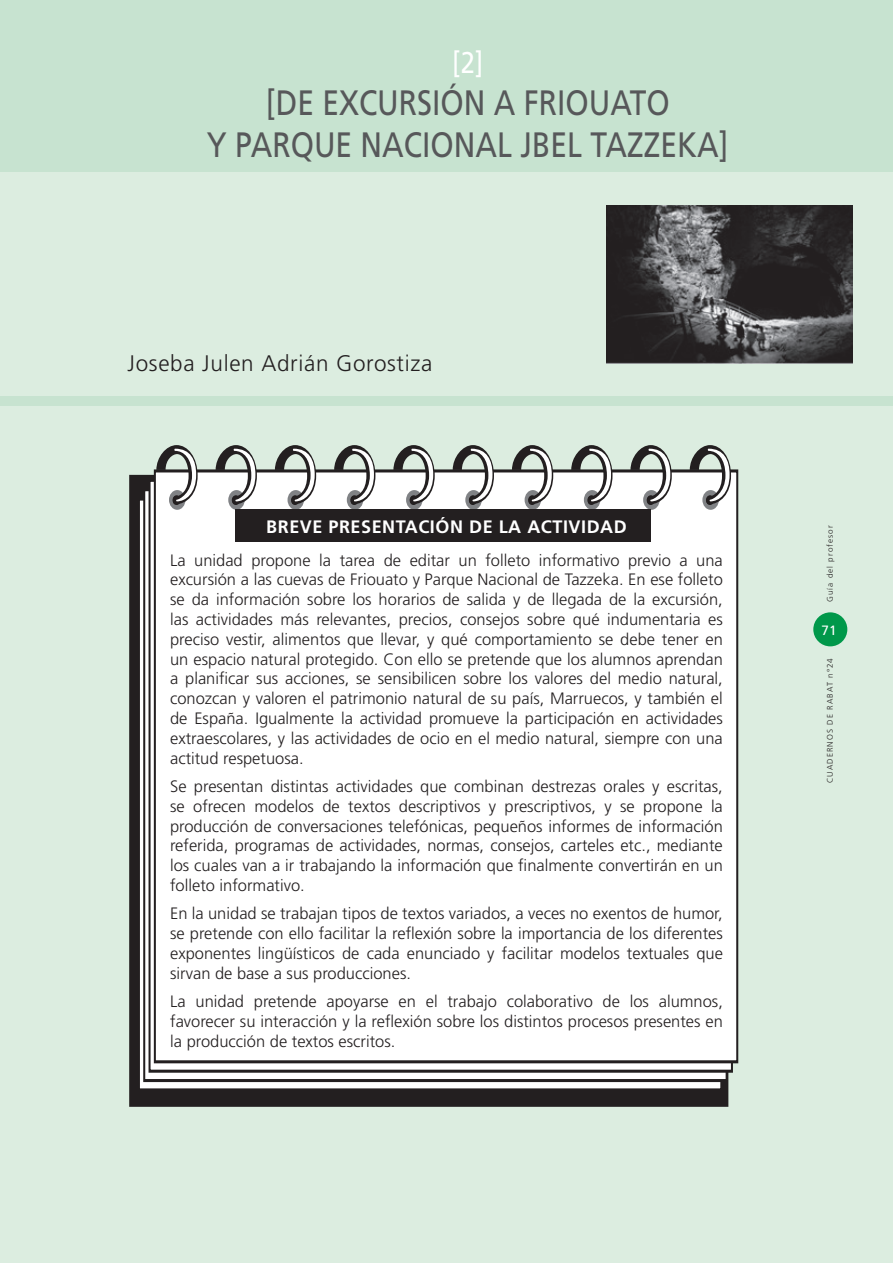
<style>
.page{position:relative;width:893px;height:1263px;background:#dcede0}
.page>*{position:absolute;margin:0;border:0;box-sizing:border-box;transform-origin:0 0}
.t1{font:35.25px/42.3px "Frutiger";color:#57585a;text-align:center;scale:.85 1}
.t2{font:30px "Frutiger";color:#fff;scale:.85 1}
.t3{font:300 22.5px "Frutiger";letter-spacing:.03em;color:#231f20}
.t4{font:700 18px "Frutiger";letter-spacing:.03em;color:#fff}
.t5{font:300 16.5px/19.8px "Frutiger";color:#231f20;text-align:justify}
.t6{font:13.5px "Frutiger";color:#fff}
.t7{font:300 8.1px "Frutiger";letter-spacing:.13em;color:#231f20}
</style>
<div class="page">
<svg style="left:130px;top:476px;width:597px;height:629px"></svg>
<div style="left:155px;top:471px;width:582px;height:591px;background:#fff"></div>
<svg style="left:169px;top:490px;width:16px;height:20px"></svg>
<svg style="left:156px;top:445px;width:42px;height:59px"></svg>
<svg style="left:228px;top:490px;width:17px;height:20px"></svg>
<svg style="left:216px;top:445px;width:41px;height:59px"></svg>
<svg style="left:288px;top:490px;width:16px;height:20px"></svg>
<svg style="left:275px;top:445px;width:41px;height:59px"></svg>
<svg style="left:347px;top:490px;width:16px;height:20px"></svg>
<svg style="left:334px;top:445px;width:41px;height:59px"></svg>
<svg style="left:406px;top:490px;width:16px;height:20px"></svg>
<svg style="left:393px;top:445px;width:42px;height:59px"></svg>
<svg style="left:465px;top:490px;width:17px;height:20px"></svg>
<svg style="left:453px;top:445px;width:41px;height:59px"></svg>
<svg style="left:525px;top:490px;width:16px;height:20px"></svg>
<svg style="left:512px;top:445px;width:41px;height:59px"></svg>
<svg style="left:584px;top:490px;width:16px;height:20px"></svg>
<svg style="left:571px;top:445px;width:41px;height:59px"></svg>
<svg style="left:643px;top:490px;width:17px;height:20px"></svg>
<svg style="left:630px;top:445px;width:42px;height:59px"></svg>
<svg style="left:702px;top:490px;width:17px;height:20px"></svg>
<svg style="left:690px;top:445px;width:41px;height:59px"></svg>
<div style="left:235px;top:510px;width:416px;height:32px;background:#231f20"></div>
<div style="left:813px;top:612px;width:34px;height:34px;background:#00984a;border-radius:50%"></div>
<div style="left:0;top:0;width:893px;height:171px;background:#c7e3d0"></div>
<div style="left:0;top:396px;width:893px;height:10px;background:#c7e3d0"></div>
<img style="left:607px;top:205px;width:246px;height:158px">
<h2 class="t2" style="left:452px;top:45px;width:38px">[2]</h2>
<h1 class="t1" style="left:207px;top:81px;width:615px">[DE EXCURSIÓN A FRIOUATO<br>Y PARQUE NACIONAL JBEL TAZZEKA]</h1>
<h3 class="t3" style="left:128px;top:351px;width:306px">Joseba Julen Adrián Gorostiza</h3>
<p class="t4" style="left:266px;top:516px;width:360px">BREVE PRESENTACIÓN DE LA ACTIVIDAD</p>
<p class="t5" style="left:170px;top:550px;width:554px">La unidad propone la tarea de editar un folleto informativo previo a una excursión a las cuevas de Friouato y Parque Nacional de Tazzeka. En ese folleto se da información sobre los horarios de salida y de llegada de la excursión, las actividades más relevantes, precios, consejos sobre qué indumentaria es preciso vestir, alimentos que llevar, y qué comportamiento se debe tener en un espacio natural protegido. Con ello se pretende que los alumnos aprendan a planificar sus acciones, se sensibilicen sobre los valores del medio natural, conozcan y valoren el patrimonio natural de su país, Marruecos, y también el de España. Igualmente la actividad promueve la participación en actividades extraescolares, y las actividades de ocio en el medio natural, siempre con una actitud respetuosa.</p>
<p class="t5" style="left:170px;top:776px;width:554px">Se presentan distintas actividades que combinan destrezas orales y escritas, se ofrecen modelos de textos descriptivos y prescriptivos, y se propone la producción de conversaciones telefónicas, pequeños informes de información referida, programas de actividades, normas, consejos, carteles etc., mediante los cuales van a ir trabajando la información que finalmente convertirán en un folleto informativo.</p>
<p class="t5" style="left:170px;top:903px;width:554px">En la unidad se trabajan tipos de textos variados, a veces no exentos de humor, se pretende con ello facilitar la reflexión sobre la importancia de los diferentes exponentes lingüísticos de cada enunciado y facilitar modelos textuales que sirvan de base a sus producciones.</p>
<p class="t5" style="left:170px;top:991px;width:554px">La unidad pretende apoyarse en el trabajo colaborativo de los alumnos, favorecer su interacción y la reflexión sobre los distintos procesos presentes en la producción de textos escritos.</p>
<p class="t7" style="left:825px;top:602px;width:78px;rotate:-90deg">Guía del profesor</p>
<p class="t6" style="left:821px;top:622px;width:17px">71</p>
<p class="t7" style="left:825px;top:783px;width:126px;rotate:-90deg">CUADERNOS DE RABAT n°24</p>
</div>
